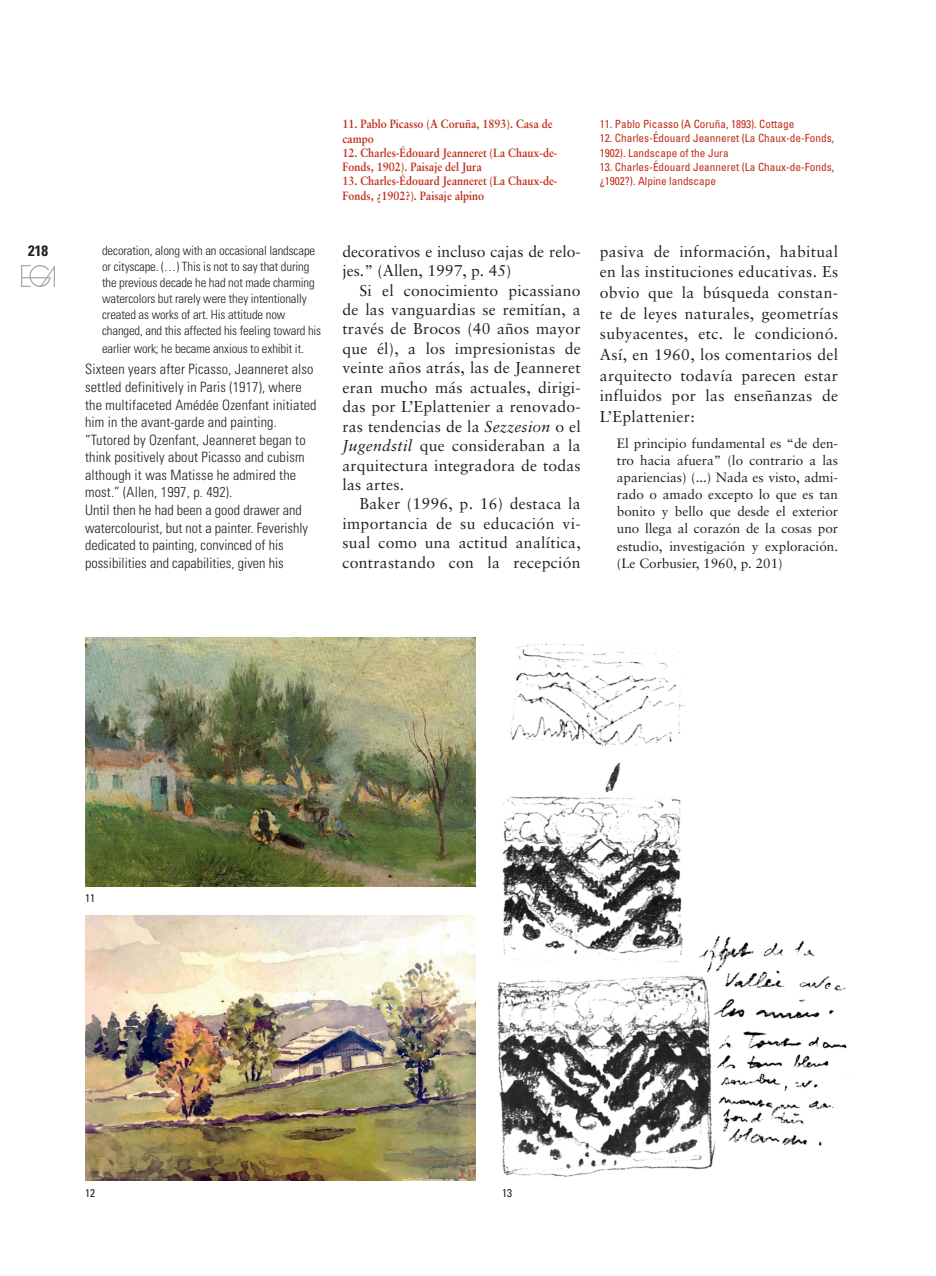
<style>
.page{position:relative;width:936px;height:1276px;background:#fff}
.page>*{position:absolute;margin:0;border:0;box-sizing:border-box;transform-origin:0 0}
.t1{font:15.75px/19.5px "Sabon";letter-spacing:.02em;color:#231f20;text-align:justify}
.t2{font:15.75px/19.5px "Sabon";color:#231f20}
.t3{font:700 condensed 15px "Univers";color:#231f20}
.t4{font:300 condensed 14.25px/17.5px "Univers";letter-spacing:.01em;color:#231f20}
.t5{font:13.5px/17.2px "Sabon";color:#231f20;text-align:justify}
.t6{font:300 condensed 12.75px/16px "Univers";letter-spacing:-.01em;color:#231f20}
.t7{font:700 12px/14.2px "Sabon";color:#c02d19;scale:.9 1}
.t8{font:condensed 11.25px/14.2px "Univers";color:#c02d19}
.PIES_DE_FOTO_INGLES{font:condensed 11.25px "Univers";color:#231f20}
.s1{font-style:italic}
</style>
<div class="page">
<img style="left:22px;top:265px;width:33px;height:21px">
<img style="left:85px;top:638px;width:390px;height:248px">
<img style="left:85px;top:916px;width:390px;height:264px">
<img style="left:497px;top:644px;width:350px;height:533px">
<p class="t3" style="left:28px;top:242px;width:21px">218</p>
<p class="t6" style="left:102px;top:242px;width:220px">decoration, along with an occasional landscape or cityscape. (…) This is not to say that during the previous decade he had not made charming watercolors but rarely were they intentionally created as works of art. His attitude now changed, and this affected his feeling toward his</p>
<p class="t6" style="left:102px;top:340px;width:203px">earlier work; he became anxious to exhibit it.</p>
<p class="t4" style="left:85px;top:361px;width:233px">Sixteen years after Picasso, Jeanneret also settled definitively in Paris (1917), where the multifaceted Amédée Ozenfant initiated him in the avant-garde and painting. “Tutored by Ozenfant, Jeanneret began to think positively about Picasso and cubism although it was Matisse he admired the most.” (Allen, 1997, p. 492).</p>
<p class="t4" style="left:85px;top:501px;width:224px">Until then he had been a good drawer and watercolourist, but not a painter. Feverishly dedicated to painting, convinced of his possibilities and capabilities, given his</p>
<p class="t7" style="left:342px;top:117px;width:235px">11. Pablo Picasso (A Coruña, 1893). Casa de campo</p>
<p class="t7" style="left:342px;top:145px;width:240px">12. Charles-Édouard Jeanneret (La Chaux-de-<br>Fonds, 1902). Paisaje del Jura</p>
<p class="t7" style="left:342px;top:174px;width:240px">13. Charles-Édouard Jeanneret (La Chaux-de-<br>Fonds, ¿1902?). Paisaje alpino</p>
<p class="t2" style="left:342px;top:241px;width:240px">decorativos e incluso cajas de relo&shy;jes.” (Allen, 1997, p. 45)</p>
<p class="t1" style="left:342px;top:280px;width:240px;text-indent:17px">Si el conocimiento picassiano de las vanguardias se remitían, a través de Brocos (40 años mayor que él), a los impresionistas de veinte años atrás, las de Jeanneret eran mucho más actuales, dirigi&shy;das por L’Eplattenier a renovado&shy;ras tendencias de la <span class="s1">Sezzesion</span> o el <span class="s1">Jugendstil</span> que consideraban a la arquitectura integradora de todas las artes.</p>
<p class="t1" style="left:342px;top:494px;width:240px;text-indent:17px">Baker (1996, p. 16) destaca la importancia de su educación vi&shy;sual como una actitud analítica, contrastando con la recepción</p>
<p class="t8" style="left:600px;top:117px;width:196px">11. Pablo Picasso (A Coruña, 1893). Cottage</p>
<p class="t8" style="left:600px;top:131px;width:236px">12. Charles-Édouard Jeanneret (La Chaux-de-Fonds,<br>1902). Landscape of the Jura</p>
<p class="t8" style="left:600px;top:160px;width:236px">13. Charles-Édouard Jeanneret (La Chaux-de-Fonds, ¿1902?). Alpine landscape</p>
<p class="t1" style="left:600px;top:241px;width:240px;line-height:20.7px">pasiva de información, habitual en las instituciones educativas. Es obvio que la búsqueda constan&shy;te de leyes naturales, geometrías subyacentes, etc. le condicionó.<br>Así, en 1960, los comentarios del arquitecto todavía parecen estar influidos por las enseñanzas de L’Eplattenier:</p>
<p class="t5" style="left:617px;top:434px;width:223px">El principio fundamental es “de den&shy;tro hacia afuera” (lo contrario a las apariencias) (...) Nada es visto, admi&shy;rado o amado excepto lo que es tan bonito y bello que desde el exterior uno llega al corazón de la cosas por estudio, investigación y exploración. (Le Corbusier, 1960, p. 201)</p>
<p class="PIES_DE_FOTO_INGLES" style="left:85px;top:891px;width:11px">11</p>
<p class="PIES_DE_FOTO_INGLES" style="left:85px;top:1186px;width:11px">12</p>
<p class="PIES_DE_FOTO_INGLES" style="left:502px;top:1186px;width:11px">13</p>
</div>
